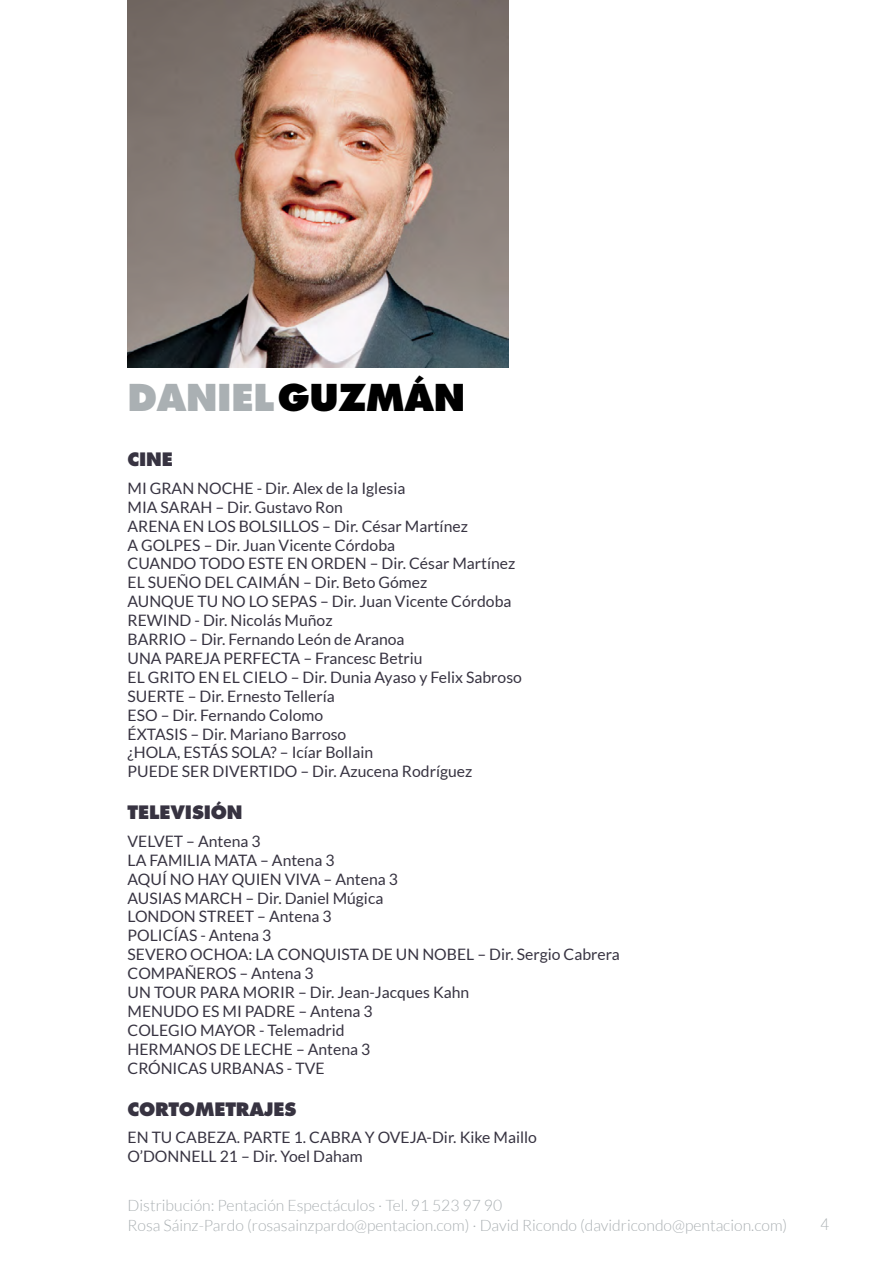
<style>
.page{position:relative;width:893px;height:1263px;background:#fff}
.page>*{position:absolute;margin:0;border:0;box-sizing:border-box;transform-origin:0 0}
.t1{font:800 36px "Futura";letter-spacing:-.01em;color:#aab0b3}
.t2{font:800 18px "Futura";letter-spacing:-.01em;color:#373341}
.t3{font:300 16.5px "Lato";color:#aab0b3;scale:.91 1}
.t4{font:15.75px/18.9px "Lato";color:#373341}
.t5{font:300 15.75px/19.5px "Lato";color:#aab0b3}
.s1{color:#000}
</style>
<div class="page">
<img style="left:128px;top:0;width:380px;height:367px">
<h1 class="t1" style="left:128px;top:376px;width:335px">DANI EL <span class="s1">GUZMÁN</span></h1>
<p class="t2" style="left:128px;top:449px;width:45px">CINE</p>
<p class="t4" style="left:128px;top:479px;width:396px">MI GRAN NOCHE - Dir. Alex de la Iglesia<br>MI A SARAH – Dir. Gustavo Ron<br>ARENA EN LOS BOLSI LLOS – Dir. César M artínez<br>A GOLPES – Dir. Juan Vicente Córdoba<br>CUAN DO TODO ESTE EN ORDEN – Dir. César M artínez EL SUEÑO DEL CAIMÁN – Dir. Beto Gómez<br>AUNQUE TU NO LO SEPAS – Dir. Juan Vicente Córdoba REWIN D - Dir. N icolás M uñoz<br>BARRI O – Dir. Fernando León de Aranoa<br>UNA PAREJA PERF ECTA – Francesc Betriu<br>EL GRITO EN EL CI ELO – Dir. Dunia Ayaso y Felix Sabroso SUERTE – Dir. Ernesto Tellería<br>ESO – Dir. Fernando Colomo<br>ÉXTASI S – Dir. M ariano Barroso<br>¿HOLA, ESTÁS SOLA? – I cíar Bollain<br>PUEDE SER DIVERTI DO – Dir. Azucena Rodríguez</p>
<p class="t2" style="left:128px;top:801px;width:12px">TELE</p>
<p class="t2" style="left:170px;top:801px;width:74px">VISIÓN</p>
<p class="t4" style="left:128px;top:831px;width:494px">VELVET – Antena 3<br>LA FAMI LIA MATA – Antena 3<br>AQUÍ NO HAY QUI EN VIVA – Antena 3<br>AUSIAS MARCH – Dir. Daniel M úgica<br>LON DON STREET – Antena 3<br>POLI CÍAS - Antena 3<br>SEVERO OCHOA: LA CONQUISTA DE UN NOBEL – Dir. Sergio Cabrera<br>COM PAÑEROS – Antena 3<br>UN TOUR PARA MORIR</p>
<p class="t4" style="left:128px;top:983px;width:343px;text-indent:171px">– Dir. Jean-Jacques Kahn<br>M EN UDO ES MI PADRE – Antena 3<br>COLEGI O MAYOR - Telemadrid<br>HERMANOS DE LECHE – Antena 3<br>CRÓNI CAS URBANAS - TVE</p>
<p class="t2" style="left:128px;top:1098px;width:100px">CORTOMETRA</p>
<p class="t2" style="left:264px;top:1098px;width:34px">JES</p>
<p class="t4" style="left:128px;top:1128px;width:411px">EN TU CABEZA. PARTE 1. CABRA Y OVEJA-Dir. Kike M aillo<br>O’DONN ELL 21 – Dir. Yoel Daham</p>
<p class="t5" style="left:128px;top:1196px;width:661px">Distribución: Pentación Espectáculos · Tel. 91 523 97 90<br>Rosa Sáinz-Pardo (rosasainzpardo@pentacion.com) · David Ricondo (davidricondo@pentacion.com)</p>
<p class="t3" style="left:820px;top:1215px;width:11px">4</p>
</div>
